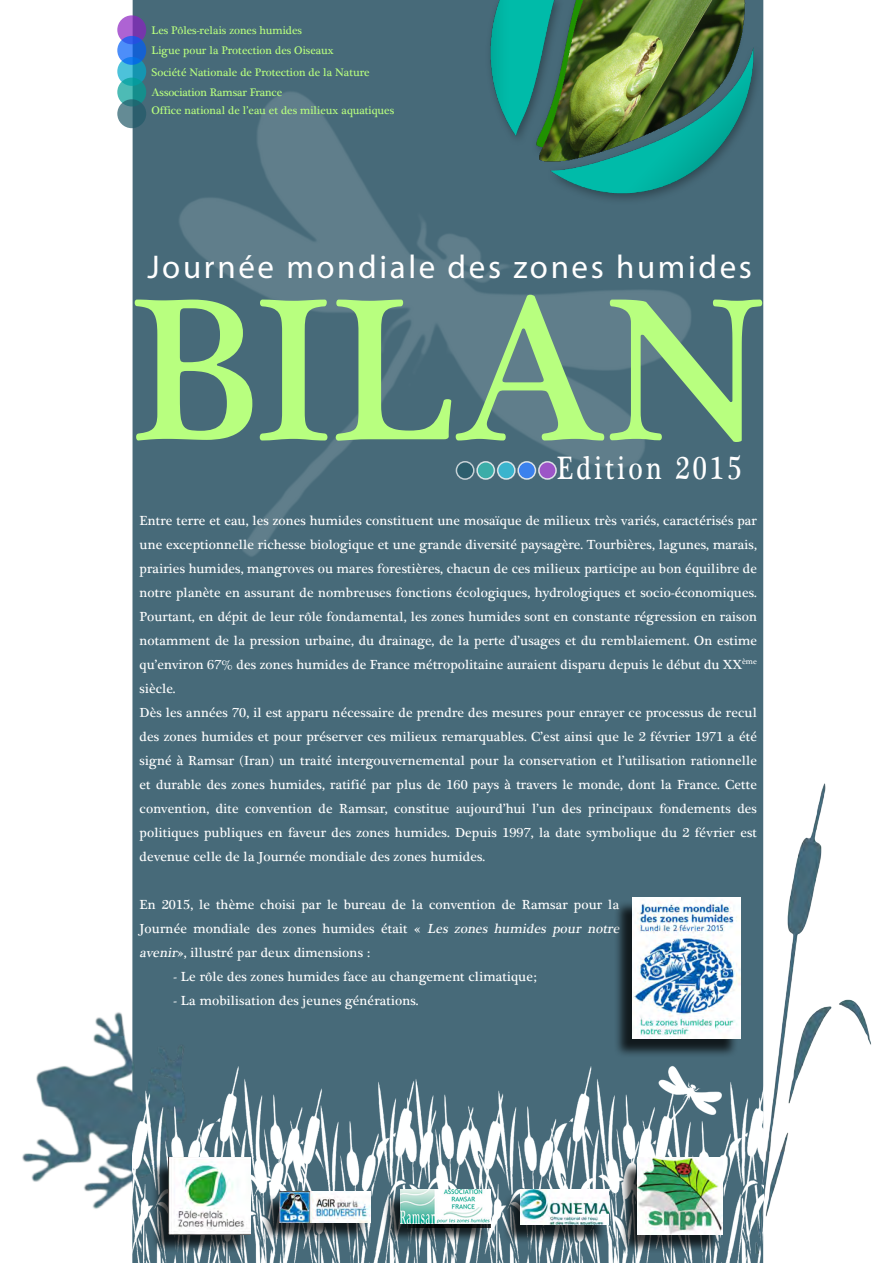
<style>
.page{position:relative;width:893px;height:1263px;background:#fff}
.page>*{position:absolute;margin:0;border:0;box-sizing:border-box;transform-origin:0 0}
.t1{font:207px "Plantagenet Cherokee";letter-spacing:-.01em;color:#b8ff7f}
.t2{font:33.15px "Plantagenet Cherokee";letter-spacing:.12em;color:#fff;scale:.81 1}
.t3{font:33px "Myriad Pro";letter-spacing:.08em;color:#fff}
.t4{font:13.5px/24px "Plantagenet Cherokee";letter-spacing:.01em;color:#fff}
.t5{font:11.25px "Plantagenet Cherokee";color:#b8ff7f}
.s1{font-style:italic}
</style>
<div class="page">
<div style="left:132px;top:0;width:631px;height:1263px;background:#476a79"></div>
<img style="left:22px;top:969px;width:162px;height:240px">
<img style="left:740px;top:783px;width:131px;height:470px">
<img style="left:725px;top:0;width:39px;height:206px">
<img style="left:117px;top:0;width:608px;height:676px">
<img style="left:462px;top:1055px;width:301px;height:208px">
<img style="left:132px;top:1055px;width:330px;height:208px">
<img style="left:646px;top:1057px;width:79px;height:84px">
<svg style="left:539px;top:462px;width:17px;height:17px"></svg>
<div style="left:538px;top:461px;width:19px;height:19px;border:2px solid #fff;border-radius:50%"></div>
<svg style="left:498px;top:462px;width:17px;height:17px"></svg>
<div style="left:497px;top:461px;width:19px;height:19px;border:2px solid #fff;border-radius:50%"></div>
<svg style="left:518px;top:462px;width:17px;height:17px"></svg>
<div style="left:517px;top:461px;width:19px;height:19px;border:2px solid #fff;border-radius:50%"></div>
<svg style="left:477px;top:462px;width:17px;height:17px"></svg>
<div style="left:476px;top:461px;width:19px;height:19px;border:2px solid #fff;border-radius:50%"></div>
<svg style="left:117px;top:15px;width:29px;height:29px"></svg>
<svg style="left:117px;top:57px;width:29px;height:29px"></svg>
<svg style="left:117px;top:36px;width:29px;height:29px"></svg>
<svg style="left:117px;top:78px;width:29px;height:28px"></svg>
<div style="left:383px;top:1192px;width:105px;height:51px;background:#000;opacity:.75"></div>
<div style="left:401px;top:1193px;width:89px;height:35px;background:#000;opacity:.75"></div>
<img style="left:401px;top:1189px;width:89px;height:35px">
<div style="left:150px;top:1161px;width:99px;height:92px;background:#000;opacity:.75"></div>
<img style="left:168px;top:1158px;width:83px;height:76px">
<svg style="left:117px;top:99px;width:29px;height:29px"></svg>
<svg style="left:456px;top:462px;width:18px;height:17px"></svg>
<div style="left:456px;top:461px;width:18px;height:19px;border:2px solid #fff;border-radius:50%"></div>
<div style="left:613px;top:900px;width:125px;height:157px;background:#000;opacity:.75"></div>
<img style="left:632px;top:897px;width:108px;height:142px">
<div style="left:261px;top:1194px;width:107px;height:46px;background:#000;opacity:.75"></div>
<img style="left:279px;top:1192px;width:92px;height:30px">
<div style="left:619px;top:1160px;width:101px;height:93px;background:#000;opacity:.75"></div>
<img style="left:638px;top:1158px;width:84px;height:76px">
<div style="left:502px;top:1193px;width:105px;height:50px;background:#000;opacity:.75"></div>
<img style="left:520px;top:1189px;width:88px;height:35px">
<p class="t5" style="left:152px;top:23px;width:152px">Les Pôles-relais zones humides</p>
<p class="t5" style="left:152px;top:43px;width:184px">Ligue pour la Protection des Oiseaux</p>
<p class="t5" style="left:152px;top:65px;width:220px">Société Nationale de Protection de la Nature</p>
<p class="t5" style="left:152px;top:85px;width:132px">Association Ramsar France</p>
<p class="t5" style="left:152px;top:103px;width:244px">Office national de l’eau et des milieux aquatiques</p>
<h3 class="t3" style="left:147px;top:247px;width:606px">Journée mondiale des zones humides</h3>
<h1 class="t1" style="left:129px;top:242px;width:640px">BILAN</h1>
<h2 class="t2" style="left:557px;top:447px;width:229px">Edition 2015</h2>
<p class="t4" style="left:140px;top:509px;width:619px">Entre terre et eau, les zones humides constituent une mosaïque de milieux très variés, caractérisés par une exceptionnelle richesse biologique et une grande diversité paysagère. Tourbières, lagunes, marais, prairies humides, mangroves ou mares forestières, chacun de ces milieux participe au bon équilibre de notre planète en assurant de nombreuses fonctions écologiques, hydrologiques et socio-économiques.<br>Pourtant, en dépit de leur rôle fondamental, les zones humides sont en constante régression en raison notamment de la pression urbaine, du drainage, de la perte d’usages et du remblaiement. On estime qu’environ 67% des zones humides de France métropolitaine auraient disparu depuis le début du XX<sup>ème </sup>siècle.<br>Dès les années 70, il est apparu nécessaire de prendre des mesures pour enrayer ce processus de recul des zones humides et pour préserver ces milieux remarquables. C’est ainsi que le 2 février 1971 a été signé à Ramsar (Iran) un traité intergouvernemental pour la conservation et l’utilisation rationnelle et durable des zones humides, ratifié par plus de 160 pays à travers le monde, dont la France. Cette convention, dite convention de Ramsar, constitue aujourd’hui l’un des principaux fondements des politiques publiques en faveur des zones humides. Depuis 1997, la date symbolique du 2 février est devenue celle de la Journée mondiale des zones humides.</p>
<p class="t4" style="left:140px;top:893px;width:484px">En 2015, le thème choisi par le bureau de la convention de Ramsar pour la<br>Journée mondiale des zones humides était « <span class="s1">Les zones humides pour notre avenir</span>», illustré par deux dimensions :</p>
<p class="t4" style="left:174px;top:965px;width:365px">- Le rôle des zones humides face au changement climatique;</p>
<p class="t4" style="left:174px;top:989px;width:246px">- La mobilisation des jeunes générations.</p>
</div>
